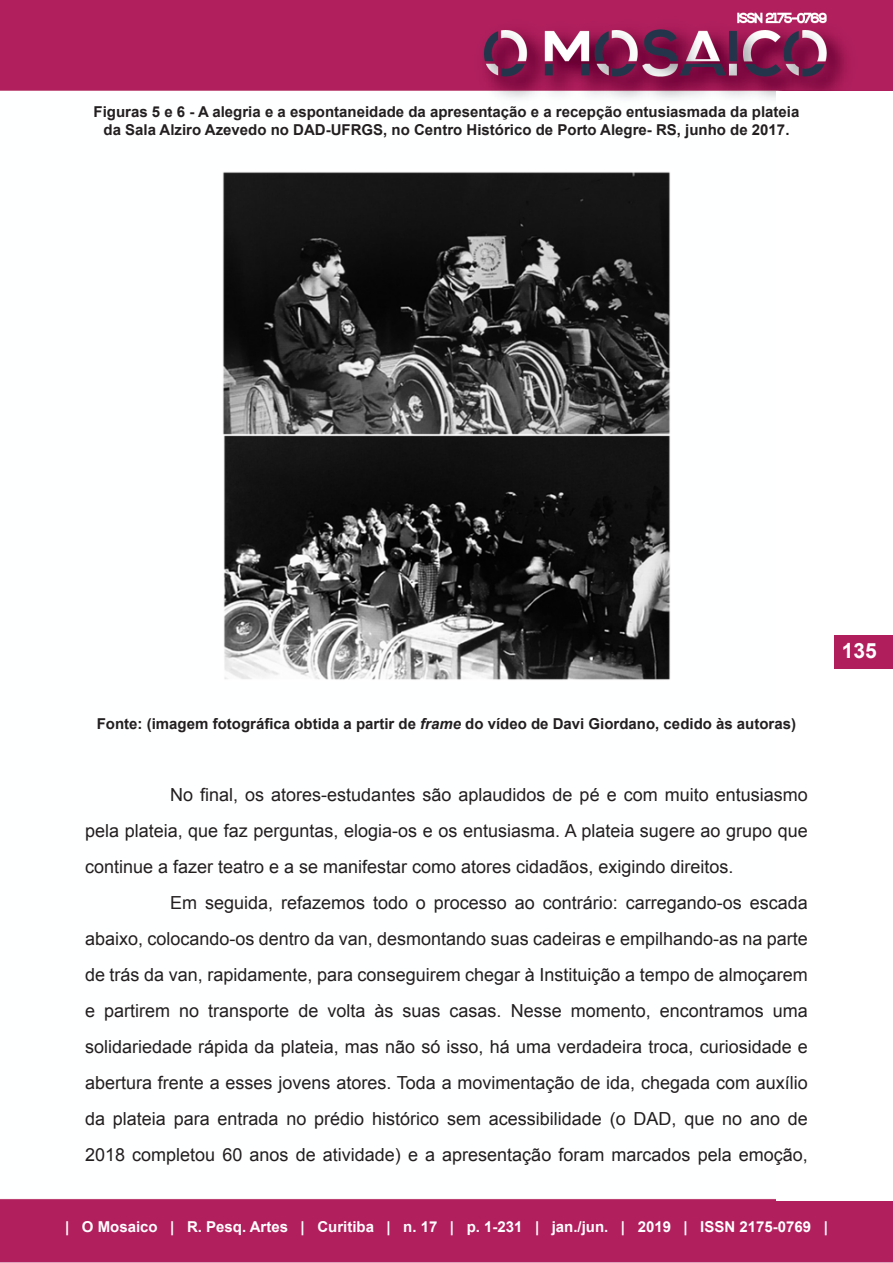
<style>
.page{position:relative;width:893px;height:1263px;background:#fff}
.page>*{position:absolute;margin:0;border:0;box-sizing:border-box;transform-origin:0 0}
.t1{font:700 21px "Arial";color:#fff}
.Corpo{font:18px/36px "Arial";color:#231f20;text-align:justify}
.figura{font:700 15px/18px "Arial";color:#231f20;text-align:center}
.t2{font:700 15px "Arial";color:#fff}
.s1{font-style:italic}
</style>
<div class="page">
<img style="left:0;top:0;width:893px;height:1263px">
<div style="left:777px;top:92px;width:116px;height:1109px;background:#fff"></div>
<div style="left:834px;top:635px;width:59px;height:33px;background:#b01f5c"></div>
<img style="left:220px;top:169px;width:453px;height:513px">
<p class="figura" style="left:94px;top:103px;width:707px">Figuras 5 e 6 - A alegria e a espontaneidade da apresentação e a recepção entusiasmada da plateia da Sala Alziro Azevedo no DAD-UFRGS, no Centro Histórico de Porto Alegre- RS, junho de 2017.</p>
<p class="t1" style="left:842px;top:636px;width:37px">135</p>
<p class="figura" style="left:97px;top:715px;width:701px">Fonte: (imagem fotográfica obtida a partir de <span class="s1">frame</span> do vídeo de Davi Giordano, cedido às autoras)</p>
<p class="Corpo" style="left:85px;top:777px;width:724px;text-indent:85px">No final, os atores-estudantes são aplaudidos de pé e com muito entusiasmo pela plateia, que faz perguntas, elogia-os e os entusiasma. A plateia sugere ao grupo que continue a fazer teatro e a se manifestar como atores cidadãos, exigindo direitos.</p>
<p class="Corpo" style="left:85px;top:885px;width:724px;text-indent:85px">Em seguida, refazemos todo o processo ao contrário: carregando-os escada abaixo, colocando-os dentro da van, desmontando suas cadeiras e empilhando-as na parte de trás da van, rapidamente, para conseguirem chegar à Instituição a tempo de almoçarem e partirem no transporte de volta às suas casas. Nesse momento, encontramos uma solidariedade rápida da plateia, mas não só isso, há uma verdadeira troca, curiosidade e abertura frente a esses jovens atores. Toda a movimentação de ida, chegada com auxílio da plateia para entrada no prédio histórico sem acessibilidade (o DAD, que no ano de 2018 completou 60 anos de atividade) e a apresentação foram marcados pela emoção,</p>
<p class="t2" style="left:65px;top:1217px;width:764px">| O Mosaico | R. Pesq. Artes | Curitiba | n. 17 | p. 1-231 | jan./jun. | 2019 | ISSN 2175-0769 |</p>
</div>
